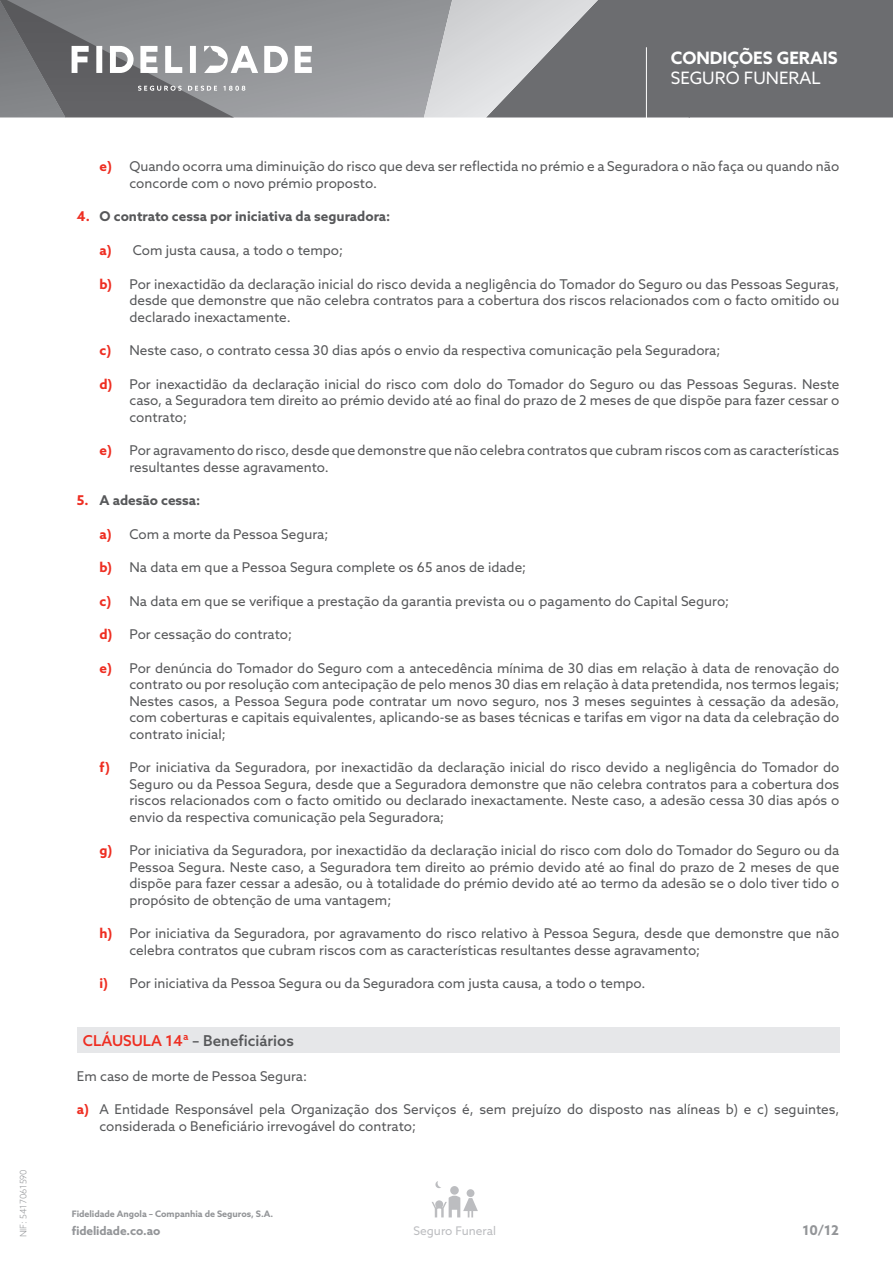
<style>
.page{position:relative;width:893px;height:1263px;background:#fff}
.page>*{position:absolute;margin:0;border:0;box-sizing:border-box;transform-origin:0 0}
.t1{font:700 17.1px "Azo Sans";color:#fff}
.t2{font:17.1px "Azo Sans";color:#fff}
.clausula{font:500 15px "Azo Sans";color:#57585a}
.Texto_Normal{font:13.5px/16.5px "Azo Sans";color:#57585a;text-align:justify}
.Texto_Normal-2{font:700 13.5px "Azo Sans";color:#57585a}
.t3{font:700 13.5px "Azo Sans";color:#939598}
.t4{font:700 11.85px "Azo Sans";letter-spacing:-.01em;color:#939598}
.t5{font:11.85px "Azo Sans";color:#bcbdc0}
.t6{font:700 8.85px "Azo Sans";letter-spacing:-.005em;color:#939598}
.t7{font:300 8.85px "Azo Sans";letter-spacing:-.005em;color:#939598}
.s1{font-weight:700;color:#ee2e22}
.s2{color:#ee2e22}
</style>
<div class="page">
<svg style="left:312px;top:0;width:112px;height:117px;background:#97999c"></svg>
<svg style="left:424px;top:0;width:469px;height:117px;background:#868789"></svg>
<hr style="left:646px;top:47px;width:1px;height:72px;background:#fff">
<svg style="left:0;top:0;width:312px;height:117px;background:#8a8b8e"></svg>
<div style="left:450px;top:1186px;width:9px;height:9px;background:#bcbdc0;border-radius:50%"></div>
<svg style="left:435px;top:1181px;width:6px;height:7px"></svg>
<div style="left:467px;top:1189px;width:7px;height:8px;background:#bcbdc0;border-radius:50%"></div>
<svg style="left:432px;top:1196px;width:46px;height:21px"></svg>
<div style="left:77px;top:1028px;width:762px;height:25px;background:#e6e7e9"></div>
<p class="t7" style="left:18px;top:1237px;width:70px;rotate:-90deg">NIF: 5417061590</p>
<p class="t1" style="left:671px;top:46px;width:168px">CONDIÇÕES GERAIS</p>
<p class="t2" style="left:671px;top:67px;width:151px">SEGURO FUNERAL</p>
<p class="Texto_Normal" style="left:129px;top:158px;width:711px;text-indent:-30px"><span class="s1">e)</span> Quando ocorra uma diminuição do risco que deva ser reflectida no prémio e a Seguradora o não faça ou quando não concorde com o novo prémio proposto.</p>
<p class="Texto_Normal-2" style="left:77px;top:208px;width:315px"><span class="s2">4.</span> O contrato cessa por iniciativa da seguradora:</p>
<p class="Texto_Normal" style="left:99px;top:242px;width:245px"><span class="s1">a)</span> Com justa causa, a todo o tempo;</p>
<p class="Texto_Normal" style="left:129px;top:275px;width:711px;text-indent:-30px"><span class="s1">b)</span> Por inexactidão da declaração inicial do risco devida a negligência do Tomador do Seguro ou das Pessoas Seguras, desde que demonstre que não celebra contratos para a cobertura dos riscos relacionados com o facto omitido ou declarado inexactamente.</p>
<p class="Texto_Normal" style="left:99px;top:342px;width:622px"><span class="s1">c)</span> Neste caso, o contrato cessa 30 dias após o envio da respectiva comunicação pela Seguradora;</p>
<p class="Texto_Normal" style="left:129px;top:375px;width:711px;text-indent:-30px"><span class="s1">d)</span> Por inexactidão da declaração inicial do risco com dolo do Tomador do Seguro ou das Pessoas Seguras. Neste caso, a Seguradora tem direito ao prémio devido até ao final do prazo de 2 meses de que dispõe para fazer cessar o contrato;</p>
<p class="Texto_Normal" style="left:129px;top:442px;width:711px;text-indent:-30px"><span class="s1">e)</span> Por agravamento do risco, desde que demonstre que não celebra contratos que cubram riscos com as características resultantes desse agravamento.</p>
<p class="Texto_Normal-2" style="left:77px;top:491px;width:125px"><span class="s2">5.</span> A adesão cessa:</p>
<p class="Texto_Normal" style="left:99px;top:525px;width:230px"><span class="s1">a)</span> Com a morte da Pessoa Segura;</p>
<p class="Texto_Normal" style="left:99px;top:559px;width:428px"><span class="s1">b)</span> Na data em que a Pessoa Segura complete os 65 anos de idade;</p>
<p class="Texto_Normal" style="left:99px;top:592px;width:631px"><span class="s1">c)</span> Na data em que se verifique a prestação da garantia prevista ou o pagamento do Capital Seguro;</p>
<p class="Texto_Normal" style="left:99px;top:626px;width:194px"><span class="s1">d)</span> Por cessação do contrato;</p>
<p class="Texto_Normal" style="left:129px;top:659px;width:711px;text-indent:-30px"><span class="s1">e)</span> Por denúncia do Tomador do Seguro com a antecedência mínima de 30 dias em relação à data de renovação do contrato ou por resolução com antecipação de pelo menos 30 dias em relação à data pretendida, nos termos legais; Nestes casos, a Pessoa Segura pode contratar um novo seguro, nos 3 meses seguintes à cessação da adesão, com coberturas e capitais equivalentes, aplicando-se as bases técnicas e tarifas em vigor na data da celebração do contrato inicial;</p>
<p class="Texto_Normal" style="left:129px;top:759px;width:711px;text-indent:-30px"><span class="s1">f)</span> Por iniciativa da Seguradora, por inexactidão da declaração inicial do risco devido a negligência do Tomador do Seguro ou da Pessoa Segura, desde que a Seguradora demonstre que não celebra contratos para a cobertura dos riscos relacionados com o facto omitido ou declarado inexactamente. Neste caso, a adesão cessa 30 dias após o envio da respectiva comunicação pela Seguradora;</p>
<p class="Texto_Normal" style="left:129px;top:842px;width:711px;text-indent:-30px"><span class="s1">g)</span> Por iniciativa da Seguradora, por inexactidão da declaração inicial do risco com dolo do Tomador do Seguro ou da Pessoa Segura. Neste caso, a Seguradora tem direito ao prémio devido até ao final do prazo de 2 meses de que dispõe para fazer cessar a adesão, ou à totalidade do prémio devido até ao termo da adesão se o dolo tiver tido o propósito de obtenção de uma vantagem;</p>
<p class="Texto_Normal" style="left:129px;top:925px;width:711px;text-indent:-30px"><span class="s1">h)</span> Por iniciativa da Seguradora, por agravamento do risco relativo à Pessoa Segura, desde que demonstre que não celebra contratos que cubram riscos com as características resultantes desse agravamento;</p>
<p class="Texto_Normal" style="left:99px;top:975px;width:548px"><span class="s1">i)</span> Por iniciativa da Pessoa Segura ou da Seguradora com justa causa, a todo o tempo.</p>
<p class="clausula" style="left:83px;top:1031px;width:212px"><span class="s2">CLÁUSULA 14ª</span> – Beneficiários</p>
<p class="Texto_Normal" style="left:77px;top:1067px;width:232px">Em caso de morte de Pessoa Segura:</p>
<p class="Texto_Normal" style="left:99px;top:1101px;width:741px;text-indent:-22px"><span class="s1">a)</span> A Entidade Responsável pela Organização dos Serviços é, sem prejuízo do disposto nas alíneas b) e c) seguintes, considerada o Beneficiário irrevogável do contrato;</p>
<p class="t6" style="left:72px;top:1208px;width:203px">Fidelidade Angola – Companhia de Seguros, S.A.</p>
<p class="t4" style="left:72px;top:1223px;width:90px">fidelidade.co.ao</p>
<p class="t5" style="left:413px;top:1223px;width:84px">Seguro Funeral</p>
<p class="t3" style="left:802px;top:1221px;width:38px">10/12</p>
</div>
